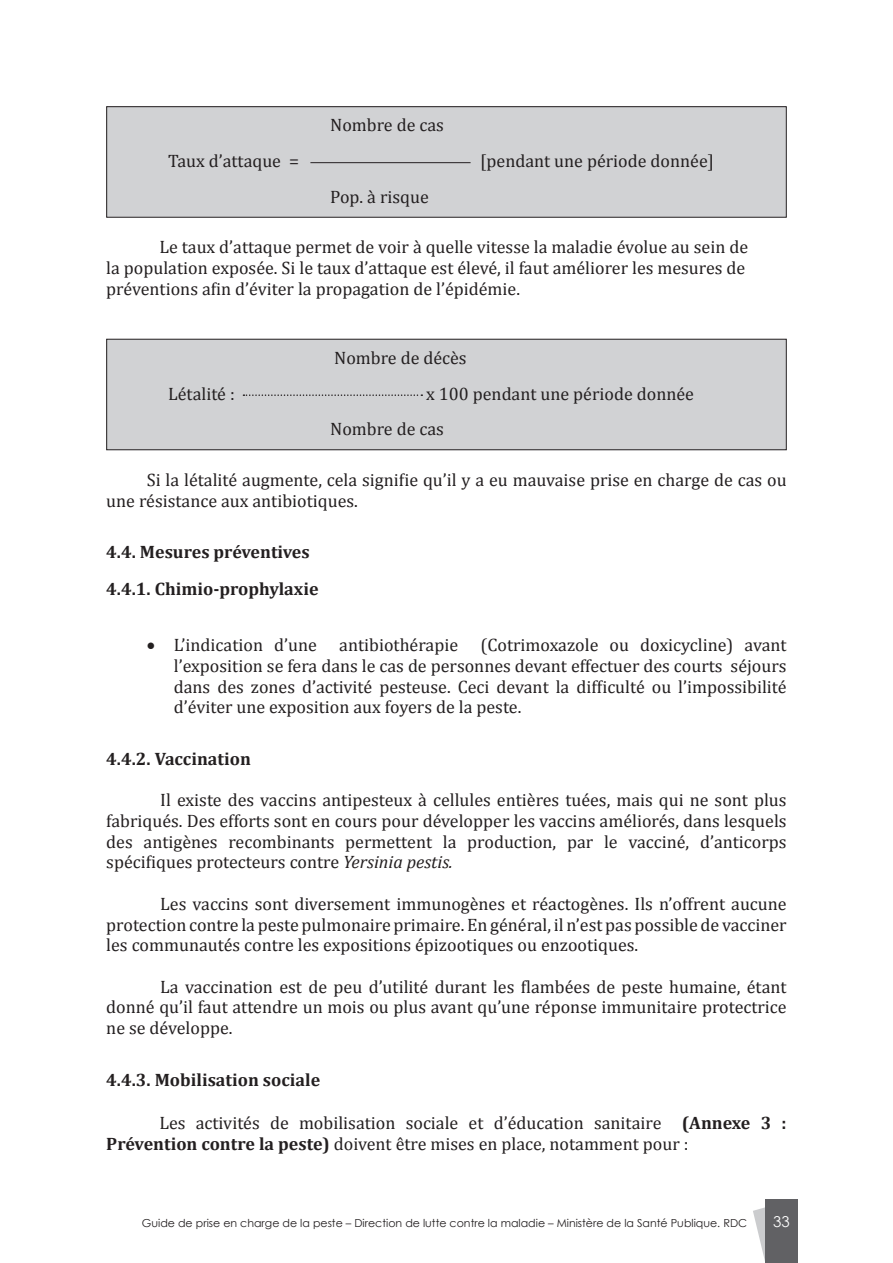
<style>
.page{position:relative;width:893px;height:1263px;background:#fff}
.page>*{position:absolute;margin:0;border:0;box-sizing:border-box;transform-origin:0 0}
.t1{font:18px/20.7px "Cambria";color:#231f20}
.t2{font:700 18px/36.6px "Cambria";color:#231f20}
.t3{font:15px "Century Gothic";color:#fff}
.t4{font:10.95px "Century Gothic";color:#231f20}
.s1{font-style:italic}
.s2{font-weight:700}
</style>
<div class="page">
<svg style="left:753px;top:1207px;width:12px;height:54px"></svg>
<div style="left:765px;top:1199px;width:33px;height:64px;background:#616164"></div>
<div style="left:107px;top:107px;width:679px;height:110px;background:#d1d2d4"></div>
<div style="left:106px;top:106px;width:681px;height:112px;border:1px solid #231f20"></div>
<hr style="left:310px;top:162px;width:161px;height:1px;background:#231f20">
<div style="left:107px;top:339px;width:679px;height:111px;background:#d1d2d4"></div>
<div style="left:106px;top:339px;width:681px;height:111px;border:1px solid #231f20"></div>
<svg style="left:243px;top:394px;width:179px;height:2px"></svg>
<p class="t1" style="left:330px;top:115px;width:115px">Nombre de cas</p>
<p class="t1" style="left:168px;top:150px;width:132px">Taux d’attaque =</p>
<p class="t1" style="left:480px;top:150px;width:235px">[pendant une période donnée]</p>
<p class="t1" style="left:330px;top:186px;width:100px">Pop. à risque</p>
<p class="t1" style="left:106px;top:237px;width:643px;text-indent:53px">Le taux d’attaque permet de voir à quelle vitesse la maladie évolue au sein de la population exposée. Si le taux d’attaque est élevé, il faut améliorer les mesures de préventions afin d’éviter la propagation de l’épidémie.</p>
<p class="t1" style="left:334px;top:347px;width:134px">Nombre de décès</p>
<p class="t1" style="left:168px;top:383px;width:68px">Létalité :</p>
<p class="t1" style="left:330px;top:375px;width:365px;line-height:35.7px;text-indent:96px">x 100 pendant une période donnée<br>Nombre de cas</p>
<p class="t1" style="left:106px;top:469px;width:682px;text-indent:40px">Si la létalité augmente, cela signifie qu’il y a eu mauvaise prise en charge de cas ou une résistance aux antibiotiques.</p>
<p class="t2" style="left:106px;top:533px;width:214px">4.4. Mesures préventives<br>4.4.1. Chimio-prophylaxie</p>
<p class="t1" style="left:174px;top:635px;width:614px;text-align:justify;text-indent:-27px">• L’indication d’une antibiothérapie (Cotrimoxazole ou doxicycline) avant l’exposition se fera dans le cas de personnes devant effectuer des courts séjours dans des zones d’activité pesteuse. Ceci devant la difficulté ou l’impossibilité d’éviter une exposition aux foyers de la peste.</p>
<p class="t2" style="left:106px;top:740px;width:146px">4.4.2. Vaccination</p>
<p class="t1" style="left:106px;top:790px;width:682px;text-align:justify;text-indent:54px">Il existe des vaccins antipesteux à cellules entières tuées, mais qui ne sont plus fabriqués. Des efforts sont en cours pour développer les vaccins améliorés, dans lesquels des antigènes recombinants permettent la production, par le vacciné, d’anticorps spécifiques protecteurs contre <span class="s1">Yersinia pestis.</span></p>
<p class="t1" style="left:106px;top:893px;width:682px;text-align:justify;text-indent:54px">Les vaccins sont diversement immunogènes et réactogènes. Ils n’offrent aucune protection contre la peste pulmonaire primaire. En général, il n’est pas possible de vacciner les communautés contre les expositions épizootiques ou enzootiques.</p>
<p class="t1" style="left:106px;top:976px;width:682px;text-align:justify;text-indent:54px">La vaccination est de peu d’utilité durant les flambées de peste humaine, étant donné qu’il faut attendre un mois ou plus avant qu’une réponse immunitaire protectrice ne se développe.</p>
<p class="t2" style="left:106px;top:1061px;width:215px">4.4.3. Mobilisation sociale</p>
<p class="t1" style="left:106px;top:1112px;width:682px;line-height:21.6px;text-indent:53px">Les activités de mobilisation sociale et d’éducation sanitaire <span class="s2">(Annexe 3 :<br>Prévention contre la peste)</span> doivent être mises en place, notamment pour :</p>
<p class="t4" style="left:142px;top:1215px;width:607px">Guide de prise en charge de la peste – Direction de lutte contre la maladie – Ministère de la Santé Publique. RDC</p>
<p class="t3" style="left:773px;top:1211px;width:18px">33</p>
</div>
